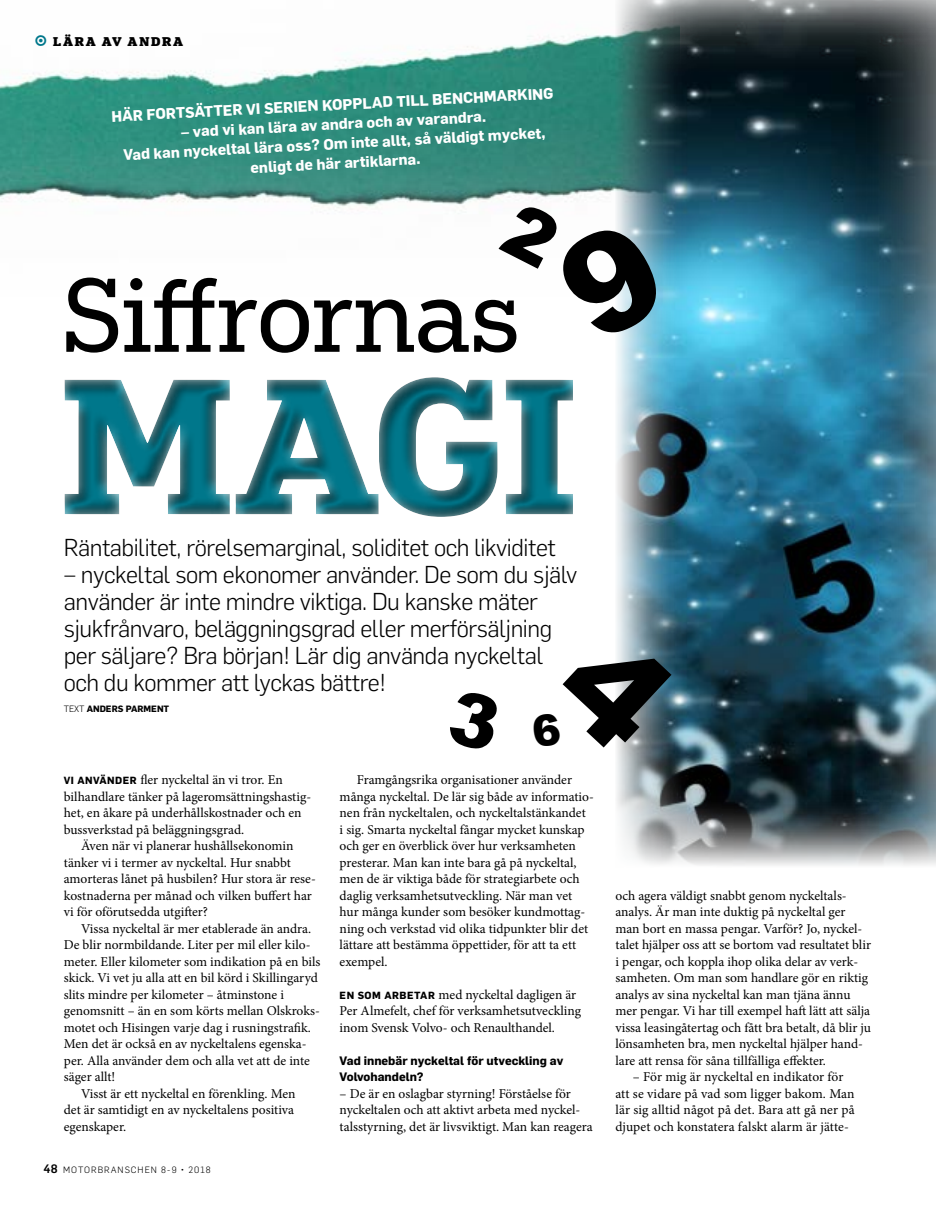
<style>
.page{position:relative;width:936px;height:1212px;background:#fff}
.page>*{position:absolute;margin:0;border:0;box-sizing:border-box;transform-origin:0 0}
.t1{font:700 182.1px "Popular";color:#00778b}
.t2{font:99px "Popular";color:#000}
.t3{font:300 24px/27px "Flama";letter-spacing:-.02em;color:#000}
.t4{font:700 15px/19.5px "Flama";color:#fff;text-align:center}
.t5{font:13.5px/16.5px "Minion Pro";color:#000}
.t6{font:700 12px/16.5px "Flama";color:#000}
.t7{font:900 12px "Popular";letter-spacing:.15em;color:#000}
.t8{font:300 9px "Flama";letter-spacing:.11em;color:#000}
.t9{font:700 9px "Flama";color:#000}
.s1{font-weight:300}
.s2{font-family:"Flama";font-weight:700;font-size:10.2px}
.s3{font-weight:500;font-size:12px}
</style>
<div class="page">
<img style="left:0;top:34px;width:603px;height:174px">
<div style="left:44px;top:325px;width:772px;height:234px;background:#fff;opacity:.75"></div>
<div style="left:603px;top:0;width:332px;height:868px;background:#fff;opacity:.75"></div>
<svg style="left:35px;top:35px;width:11px;height:11px"></svg>
<svg style="left:498px;top:201px;width:172px;height:143px"></svg>
<svg style="left:603px;top:625px;width:77px;height:131px"></svg>
<p class="t7" style="left:53px;top:34px;width:131px">LÄRA AV ANDRA</p>
<p class="t4" style="left:111px;top:106px;width:444px;rotate:-3deg">HÄR FORTSÄTTER VI SERIEN KOPPLAD TILL BENCHMARKING</p>
<p class="t4" style="left:122px;top:125px;width:424px;rotate:-3deg">– vad vi kan lära av andra och av varandra.<br>Vad kan nyckeltal lära oss? Om inte allt, så väldigt mycket, enligt de här artiklarna.</p>
<h2 class="t2" style="left:64px;top:251px;width:457px">Siffrornas</h2>
<h1 class="t1" style="left:62px;top:327px;width:515px">MAGI</h1>
<h3 class="t3" style="left:64px;top:534px;width:493px">Räntabilitet, rörelsemarginal, soliditet och likviditet</h3>
<p class="t3" style="left:64px;top:561px;width:515px">– nyckeltal som ekonomer använder. De som du själv använder är inte mindre viktiga. Du kanske mäter sjukfrånvaro, beläggningsgrad eller merförsäljning per säljare? Bra början! Lär dig använda nyckeltal och du kommer att lyckas bättre!</p>
<p class="t9" style="left:64px;top:703px;width:107px"><span class="s1">TEXT</span> ANDERS PARMENT</p>
<p class="t5" style="left:64px;top:772px;width:249px"><span class="s2">VI ANVÄNDER</span> fler nyckeltal än vi tror. En bilhandlare tänker på lageromsättningshastig&shy;het, en åkare på underhållskostnader och en bussverkstad på beläggningsgrad.</p>
<p class="t5" style="left:64px;top:838px;width:253px;text-indent:17px">Även när vi planerar hushållsekonomin tänker vi i termer av nyckeltal. Hur snabbt amorteras lånet på husbilen? Hur stora är rese&shy;kostnaderna per månad och vilken buffert har vi för oförutsedda utgifter?</p>
<p class="t5" style="left:81px;top:920px;width:232px">Vissa nyckeltal är mer etablerade än andra.</p>
<p class="t5" style="left:64px;top:937px;width:248px">De blir normbildande. Liter per mil eller kilo-</p>
<p class="t5" style="left:64px;top:953px;width:258px">meter. Eller kilometer som indikation på en bils</p>
<p class="t5" style="left:64px;top:970px;width:255px">skick. Vi vet ju alla att en bil körd i Skillingaryd</p>
<p class="t5" style="left:64px;top:986px;width:222px">slits mindre per kilometer – åtminstone i</p>
<p class="t5" style="left:64px;top:1003px;width:257px">genomsnitt – än en som körts mellan Olskroks-</p>
<p class="t5" style="left:64px;top:1019px;width:248px">motet och Hisingen varje dag i rusningstrafik.</p>
<p class="t5" style="left:64px;top:1036px;width:244px">Men det är också en av nyckeltalens egenska-</p>
<p class="t5" style="left:64px;top:1052px;width:247px">per. Alla använder dem och alla vet att de inte</p>
<p class="t5" style="left:64px;top:1069px;width:53px">säger allt!</p>
<p class="t5" style="left:81px;top:1085px;width:216px">Visst är ett nyckeltal en förenkling. Men</p>
<p class="t5" style="left:64px;top:1102px;width:232px">det är samtidigt en av nyckeltalens positiva</p>
<p class="t5" style="left:64px;top:1118px;width:64px">egenskaper.</p>
<p class="t8" style="left:44px;top:1164px;width:168px"><span class="s3">48</span> MOTORBRANSCHEN 8-9 • 2018</p>
<p class="t5" style="left:339px;top:772px;width:256px;text-indent:17px">Framgångsrika organisationer använder många nyckeltal. De lär sig både av informatio&shy;nen från nyckeltalen, och nyckeltalstänkandet<br>i sig. Smarta nyckeltal fångar mycket kunskap och ger en överblick över hur verksamheten presterar. Man kan inte bara gå på nyckeltal, men de är viktiga både för strategiarbete och daglig verksamhetsutveckling. När man vet hur många kunder som besöker kundmottag&shy;ning och verkstad vid olika tidpunkter blir det lättare att bestämma öppettider, för att ta ett exempel.</p>
<p class="t5" style="left:339px;top:986px;width:243px"><span class="s2">EN SOM ARBETAR</span> med nyckeltal dagligen är<br>Per Almefelt, chef för verksamhetsutveckling inom Svensk Volvo- och Renaulthandel.</p>
<p class="t6" style="left:339px;top:1052px;width:225px">Vad innebär nyckeltal för utveckling av<br>Volvohandeln?</p>
<p class="t5" style="left:339px;top:1085px;width:254px">– De är en oslagbar styrning! Förståelse för nyckeltalen och att aktivt arbeta med nyckel&shy;talsstyrning, det är livsviktigt. Man kan reagera</p>
<p class="t5" style="left:615px;top:887px;width:257px">och agera väldigt snabbt genom nyckeltals&shy;analys. Är man inte duktig på nyckeltal ger man bort en massa pengar. Varför? Jo, nyckel&shy;talet hjälper oss att se bortom vad resultatet blir i pengar, och koppla ihop olika delar av verk&shy;samheten. Om man som handlare gör en riktig analys av sina nyckeltal kan man tjäna ännu mer pengar. Vi har till exempel haft lätt att sälja vissa leasingåtertag och fått bra betalt, då blir ju lönsamheten bra, men nyckeltal hjälper hand&shy;lare att rensa för såna tillfälliga effekter.</p>
<p class="t5" style="left:615px;top:1069px;width:241px;text-align:center">– För mig är nyckeltal en indikator för<br>att se vidare på vad som ligger bakom. Man lär sig alltid något på det. Bara att gå ner på djupet och konstatera falskt alarm är jätte-</p>
</div>
